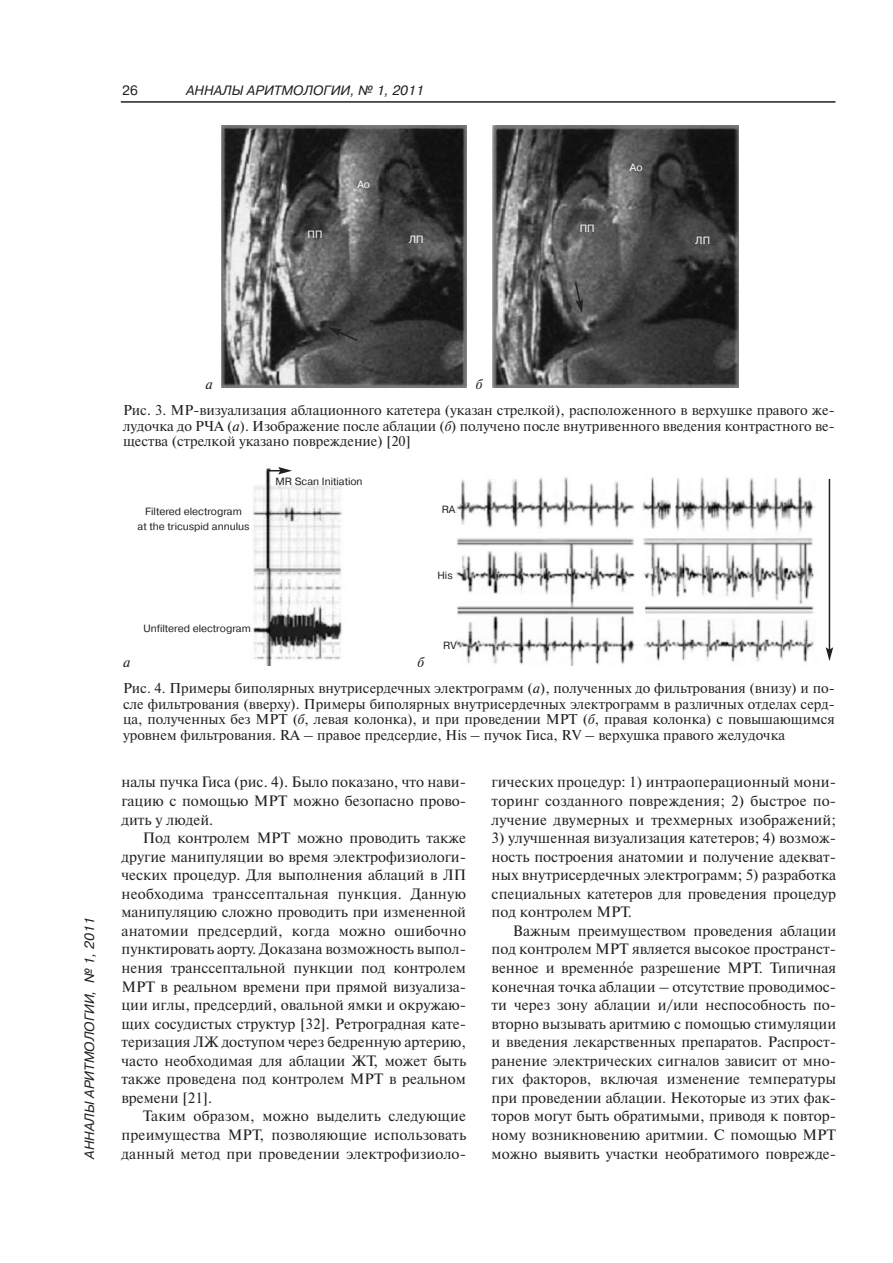
<style>
.page{position:relative;width:893px;height:1263px;background:#fff}
.page>*{position:absolute;margin:0;border:0;box-sizing:border-box;transform-origin:0 0}
.t1{font:15px/18.6px "Newton C";color:#231f20;text-align:justify}
.t2{font:14.25px/15.8px "Newton C";color:#231f20;text-align:justify}
.t3{font:italic 14.25px "Newton C";color:#231f20}
.t4{font:italic 13.5px "Pragmatica C";color:#231f20}
.t5{font:13.5px "Pragmatica C";color:#231f20}
.t6{font:10.5px/15px "Pragmatica C";color:#231f20;text-align:center}
.t7{font:10.5px "Pragmatica C";color:#fff}
.s1{font-style:italic}
</style>
<div class="page">
<hr style="left:121px;top:101px;width:714px;height:2px;background:#231f20">
<img style="left:222px;top:125px;width:244px;height:263px">
<img style="left:492px;top:125px;width:246px;height:263px">
<svg style="left:328px;top:327px;width:31px;height:15px"></svg>
<svg style="left:574px;top:280px;width:9px;height:33px"></svg>
<img style="left:253px;top:468px;width:581px;height:197px">
<hr style="left:828px;top:479px;width:2px;height:171px;background:#231f20">
<svg style="left:825px;top:647px;width:8px;height:14px"></svg>
<svg style="left:267px;top:467px;width:25px;height:7px"></svg>
<p class="t5" style="left:122px;top:85px;width:17px">26</p>
<p class="t4" style="left:186px;top:85px;width:239px">АННАЛЫ АРИТМОЛОГИИ, № 1, 2011</p>
<p class="t7" style="left:307px;top:230px;width:16px">ПП</p>
<p class="t7" style="left:357px;top:180px;width:14px">Ао</p>
<p class="t7" style="left:409px;top:235px;width:16px">ЛП</p>
<p class="t7" style="left:580px;top:224px;width:16px">ПП</p>
<p class="t7" style="left:630px;top:164px;width:14px">Ао</p>
<p class="t7" style="left:695px;top:236px;width:16px">ЛП</p>
<p class="t4" style="left:84px;top:1159px;width:243px;rotate:-90deg">АННАЛЫ АРИТМОЛОГИИ, № 1, 2011</p>
<p class="t3" style="left:205px;top:378px;width:9px">а</p>
<p class="t3" style="left:476px;top:378px;width:8px">б</p>
<p class="t2" style="left:123px;top:404px;width:713px">Рис. 3. МР-визуализация аблационного катетера (указан стрелкой), расположенного в верхушке правого же&shy;лудочка до РЧА (<span class="s1">а</span>). Изображение после аблации (<span class="s1">б</span>) получено после внутривенного введения контрастного ве&shy;щества (стрелкой указано повреждение) [20]</p>
<p class="t6" style="left:138px;top:505px;width:113px">Filtered electrogram<br>at the tricuspid annulus</p>
<p class="t6" style="left:275px;top:475px;width:89px">MR Scan Initiation</p>
<p class="t6" style="left:143px;top:622px;width:109px">Unfiltered electrogram</p>
<p class="t6" style="left:442px;top:503px;width:15px">RA</p>
<p class="t6" style="left:437px;top:569px;width:17px">His</p>
<p class="t6" style="left:443px;top:639px;width:15px">RV</p>
<p class="t2" style="left:123px;top:682px;width:713px">Рис. 4. Примеры биполярных внутрисердечных электрограмм (<span class="s1">а</span>), полученных до фильтрования (внизу) и по&shy;сле фильтрования (вверху). Примеры биполярных внутрисердечных электрограмм в различных отделах серд&shy;ца, полученных без МРТ (<span class="s1">б</span>, левая колонка), и при проведении МРТ (<span class="s1">б</span>, правая колонка) с повышающимся уровнем фильтрования. RA – правое предсердие, His – пучок Гиса, RV – верхушка правого желудочка</p>
<p class="t3" style="left:123px;top:656px;width:9px">а</p>
<p class="t3" style="left:417px;top:656px;width:8px">б</p>
<p class="t1" style="left:121px;top:775px;width:346px">налы пучка Гиса (рис. 4). Было показано, что нави&shy;гацию с помощью МРТ можно безопасно прово&shy;дить у людей.</p>
<p class="t1" style="left:121px;top:830px;width:346px;text-indent:21px">Под контролем МРТ можно проводить также другие манипуляции во время электрофизиологи&shy;ческих процедур. Для выполнения аблаций в ЛП необходима транссептальная пункция. Данную манипуляцию сложно проводить при измененной анатомии предсердий, когда можно ошибочно пунктировать аорту. Доказана возможность выпол&shy;нения транссептальной пункции под контролем МРТ в реальном времени при прямой визуализа&shy;ции иглы, предсердий, овальной ямки и окружаю&shy;щих сосудистых структур [32]. Ретроградная кате&shy;теризация ЛЖ доступом через бедренную артерию, часто необходимая для аблации ЖТ, может быть также проведена под контролем МРТ в реальном времени [21].</p>
<p class="t1" style="left:121px;top:1109px;width:346px;text-indent:21px">Таким образом, можно выделить следующие преимущества МРТ, позволяющие использовать данный метод при проведении электрофизиоло-</p>
<p class="t1" style="left:491px;top:775px;width:346px">гических процедур: 1) интраоперационный мони&shy;торинг созданного повреждения; 2) быстрое по&shy;лучение двумерных и трехмерных изображений;</p>
<p class="t1" style="left:491px;top:830px;width:346px">3) улучшенная визуализация катетеров; 4) возмож&shy;ность построения анатомии и получение адекват&shy;ных внутрисердечных электрограмм; 5) разработка специальных катетеров для проведения процедур под контролем МРТ.</p>
<p class="t1" style="left:491px;top:923px;width:346px;text-indent:21px">Важным преимуществом проведения аблации под контролем МРТ является высокое пространст&shy;венное и временное разрешение МРТ. Типичная конечная точка аблации – отсутствие проводимос&shy;ти через зону аблации и/или неспособность по&shy;вторно вызывать аритмию с помощью стимуляции и введения лекарственных препаратов. Распрост&shy;ранение электрических сигналов зависит от мно&shy;гих факторов, включая изменение температуры при проведении аблации. Некоторые из этих фак&shy;торов могут быть обратимыми, приводя к повтор&shy;ному возникновению аритмии. С помощью МРТ можно выявить участки необратимого поврежде-</p>
</div>
